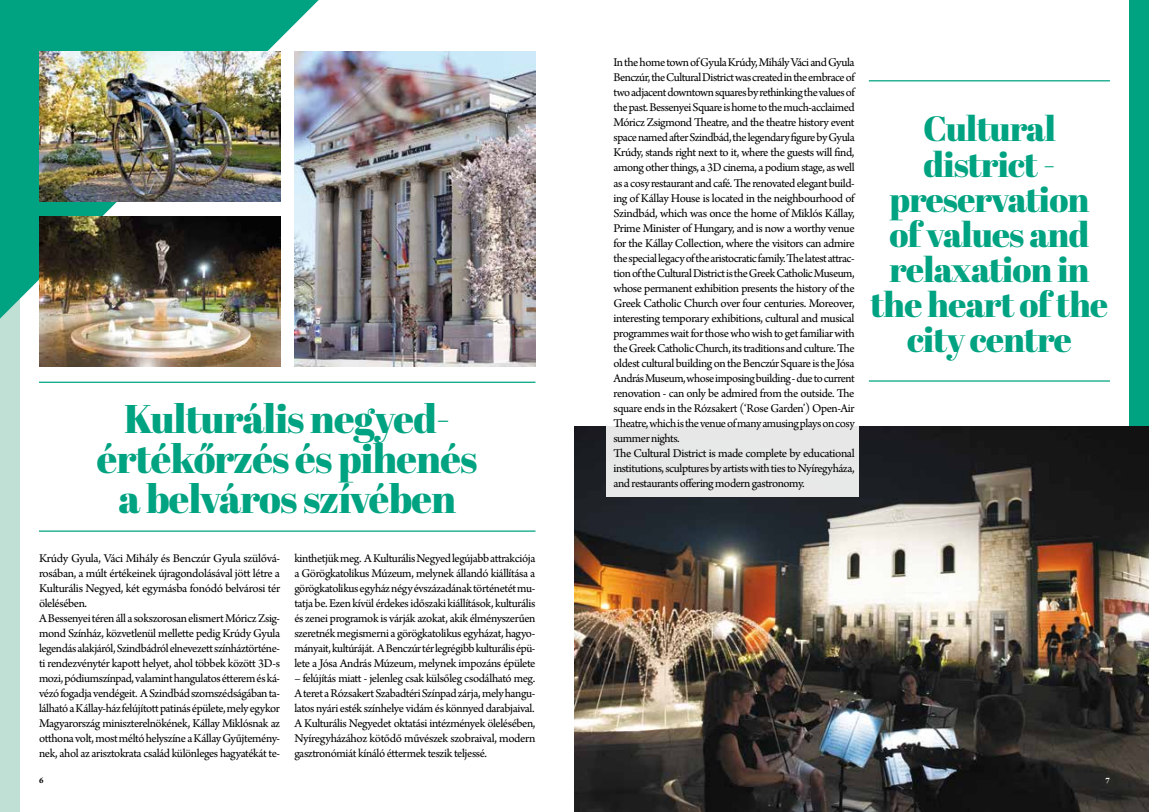
<style>
.page{position:relative;width:1149px;height:812px;background:#fff}
.page>*{position:absolute;margin:0;border:0;box-sizing:border-box;transform-origin:0 0}
.t1{font:40px/40px "Abril Fatface";letter-spacing:-.02em;color:#00a381;text-align:center}
.t2{font:35px/35px "Abril Fatface";letter-spacing:-.02em;color:#00a381;text-align:center}
.t3{font:12.5px/15px "Arno Pro";letter-spacing:-.035em;color:#000}
.t4{font:700 8.75px "Arno Pro";color:#000}
.t5{font:700 8.75px "Arno Pro";color:#fff}
</style>
<div class="page">
<div style="left:0;top:0;width:19px;height:811px;background:#c0e0d5"></div>
<svg style="left:0;top:0;width:318px;height:318px;fill:#00a381"></svg>
<img style="left:294px;top:51px;width:241px;height:315px">
<img style="left:39px;top:216px;width:241px;height:150px">
<img style="left:39px;top:51px;width:241px;height:150px">
<hr style="left:39px;top:530px;width:496px;height:1px;background:#00a381">
<hr style="left:39px;top:381px;width:496px;height:2px;background:#00a381">
<div style="left:1129px;top:0;width:19px;height:811px;background:#00a381"></div>
<hr style="left:868px;top:80px;width:241px;height:1px;background:#00a381">
<hr style="left:868px;top:380px;width:241px;height:1px;background:#00a381">
<img style="left:574px;top:426px;width:574px;height:385px">
<div style="left:606px;top:312px;width:252px;height:184px;background:linear-gradient(to bottom,#fff,#e5e6e6)"></div>
<h1 class="t1" style="left:97px;top:397px;width:382px">Kulturális negyed&shy;értékőrzés és pihenés a belváros szívében</h1>
<p class="t3" style="left:39px;top:551px;width:243px">Krúdy Gyula, Váci Mihály és Benczúr Gyula szülővá&shy;rosában, a múlt értékeinek újragondolásával jött létre a Kulturális Negyed, két egymásba fonódó belvárosi tér ölelésében.<br>A Bessenyei téren áll a sokszorosan elismert Móricz Zsig&shy;mond Színház, közvetlenül mellette pedig Krúdy Gyula legendás alakjáról, Szindbádról elnevezett színháztörténe&shy;ti rendezvénytér kapott helyet, ahol többek között 3D-s mozi, pódiumszínpad, valamint hangulatos étterem és ká&shy;vézó fogadja vendégeit. A Szindbád szomszédságában ta&shy;lálható a Kállay-ház felújított patinás épülete, mely egykor Magyarország miniszterelnökének, Kállay Miklósnak az otthona volt, most méltó helyszíne a Kállay Gyűjtemény&shy;nek, ahol az arisztokrata család különleges hagyatékát te-</p>
<p class="t3" style="left:294px;top:551px;width:243px;text-align:justify">kinthetjük meg. A Kulturális Negyed legújabb attrakciója a Görögkatolikus Múzeum, melynek állandó kiállítása a görögkatolikus egyház négy évszázadának történetét mu&shy;tatja be. Ezen kívül érdekes időszaki kiállítások, kulturális és zenei programok is várják azokat, akik élményszerűen szeretnék megismerni a görögkatolikus egyházat, hagyo&shy;mányait, kultúráját. A Benczúr tér legrégibb kulturális épü&shy;lete a Jósa András Múzeum, melynek impozáns épülete</p>
<p class="t3" style="left:294px;top:671px;width:242px;text-align:justify">– felújítás miatt - jelenleg csak külsőleg csodálható meg.<br>A teret a Rózsakert Szabadtéri Színpad zárja, mely hangu&shy;latos nyári esték színhelye vidám és könnyed darabjaival.<br>A Kulturális Negyedet oktatási intézmények ölelésében, Nyíregyházához kötődő művészek szobraival, modern gasztronómiát kínáló éttermek teszik teljessé.</p>
<p class="t4" style="left:39px;top:775px;width:6px">6</p>
<p class="t3" style="left:613px;top:56px;width:243px">In the home town of Gyula Krúdy, Mihály Váci and Gyula Benczúr, the Cultural District was created in the embrace of two adjacent downtown squares by rethinking the values of the past. Bessenyei Square is home to the much-acclaimed Móricz Zsigmond Theatre, and the theatre history event space named after Szindbád, the legendary figure by Gyula Krúdy, stands right next to it, where the guests will find, among other things, a 3D cinema, a podium stage, as well as a cosy restaurant and café. The renovated elegant build&shy;ing of Kállay House is located in the neighbourhood of Szindbád, which was once the home of Miklós Kállay, Prime Minister of Hungary, and is now a worthy venue for the Kállay Collection, where the visitors can admire the special legacy of the aristocratic family. The latest attrac&shy;tion of the Cultural District is the Greek Catholic Museum, whose permanent exhibition presents the history of the Greek Catholic Church over four centuries. Moreover, interesting temporary exhibitions, cultural and musical programmes wait for those who wish to get familiar with the Greek Catholic Church, its traditions and culture. The oldest cultural building on the Benczúr Square is the Jósa András Museum, whose imposing building - due to current renovation - can only be admired from the outside. The square ends in the Rózsakert (‘Rose Garden’) Open-Air Theatre, which is the venue of many amusing plays on cosy summer nights.<br>The Cultural District is made complete by educational institutions, sculptures by artists with ties to Nyíregyháza, and restaurants offering modern gastronomy.</p>
<h2 class="t2" style="left:870px;top:110px;width:239px">Cultural district - preservation of values and relaxation in the heart of the city centre</h2>
<p class="t5" style="left:1105px;top:775px;width:6px">7</p>
</div>
